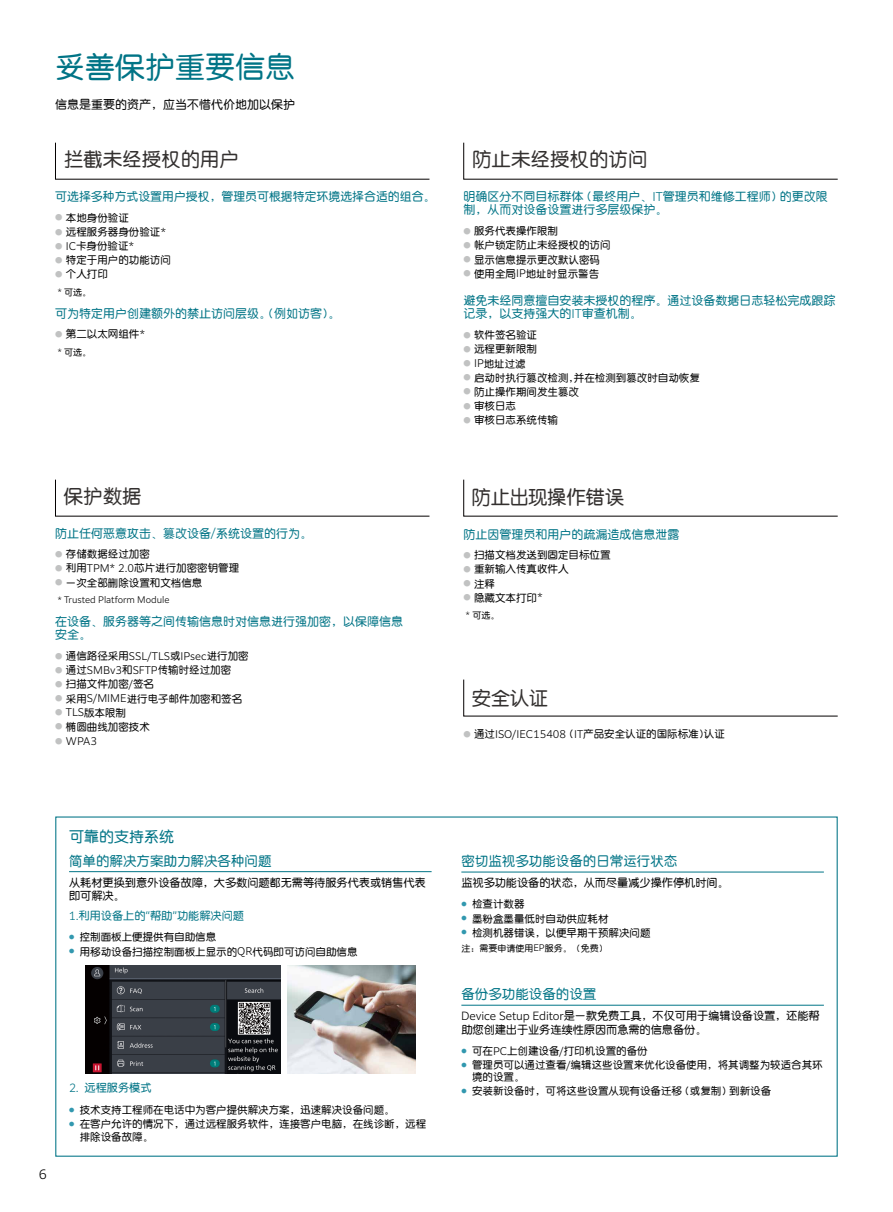
<style>
.page{position:relative;width:893px;height:1212px;background:#fff}
.page>*{position:absolute;margin:0;border:0;box-sizing:border-box;transform-origin:0 0}
.t1{font:30px "H Ye 3 gs G Bpc EUC H";color:#007486}
.t2{font:19.5px "H Ye 3 gs G Bpc EUC H";color:#33302f}
.t3{font:19.5px "H Ye 3 gs G Bpc EUC H";letter-spacing:-.02em;color:#33302f}
.t4{font:15px "H Ye 3 gs G Bpc EUC H";color:#007486}
.t5{font:13.5px "H Ye 3 gs G Bpc EUC H";color:#007486}
.t6{font:300 12.75px "Clarimo UDPE";color:#000}
.t7{font:12px/13.5px "H Ye 3 gs G Bpc EUC H";color:#007486}
.t8{font:12px "H Ye 3 gs G Bpc EUC H";color:#000}
.t9{font:11.25px/13.5px "H Ye 3 gs G Bpc EUC H";letter-spacing:-.01em;color:#000}
.t10{font:11.25px "H Ye 3 gs G Bpc EUC H";letter-spacing:-.005em;color:#007486}
.t11{font:10.5px/13.5px "H Ye 3 gs G Bpc EUC H";color:#000}
.t12{font:300 10.5px "Clarimo UDPE";color:#000}
.t13{font:9px "H Ye 3 gs G Bpc EUC H";color:#000}
.t14{font:300 9px "Clarimo UDPE";color:#000}
.s1{font-family:"UD Shin Go SC Gbe";font-size:7.35px;color:#c1c2c2}
.s2{font-family:"Clarimo UDPE";font-weight:300}
.s3{font-family:"Clarimo UDPE";font-weight:300;font-size:8.25px}
.s4{font-size:8.25px}
.s5{font-family:"UD Shin Go SC Gbe";font-weight:400;font-size:7.35px;color:#c1c2c2}
.s6{font-family:"H Ye 3 gs G Bpc EUC H";font-weight:400}
.s7{font-family:"UD Shin Go SC Gbe";font-size:5.25px;color:#3298af}
</style>
<div class="page">
<hr style="left:69px;top:871px;width:363px;height:1px;background:#007486">
<hr style="left:461px;top:872px;width:363px;height:1px;background:#007486">
<hr style="left:461px;top:1005px;width:363px;height:1px;background:#007486">
<img style="left:288px;top:965px;width:128px;height:108px">
<img style="left:86px;top:965px;width:194px;height:108px">
<svg style="left:55px;top:142px;width:375px;height:38px"></svg>
<svg style="left:463px;top:142px;width:375px;height:38px"></svg>
<svg style="left:55px;top:479px;width:375px;height:37px"></svg>
<svg style="left:463px;top:479px;width:375px;height:37px"></svg>
<svg style="left:463px;top:679px;width:375px;height:37px"></svg>
<h1 class="t1" style="left:55px;top:52px;width:242px">妥善保护重要信息</h1>
<p class="t8" style="left:55px;top:99px;width:242px">信息是重要的资产，应当不惜代价地加以保护</p>
<h2 class="t2" style="left:64px;top:150px;width:177px">拦截未经授权的用户</h2>
<h2 class="t2" style="left:472px;top:150px;width:177px">防止未经授权的访问</h2>
<p class="t7" style="left:55px;top:190px;width:382px">可选择多种方式设置用户授权，管理员可根据特定环境选择合适的组合。</p>
<p class="t11" style="left:55px;top:211px;width:75px"><span class="s1">●</span> 本地身份验证</p>
<p class="t11" style="left:55px;top:225px;width:112px"><span class="s1">●</span> 远程服务器身份验证<span class="s2">*</span></p>
<p class="t11" style="left:55px;top:239px;width:81px"><span class="s1">●</span> <span class="s2">IC</span>卡身份验证<span class="s2">*</span></p>
<p class="t11" style="left:55px;top:253px;width:117px"><span class="s1">●</span> 特定于用户的功能访问</p>
<p class="t11" style="left:55px;top:267px;width:54px"><span class="s1">●</span> 个人打印</p>
<p class="t13" style="left:57px;top:288px;width:35px"><span class="s3">*</span> 可选。</p>
<p class="t7" style="left:55px;top:306px;width:286px">可为特定用户创建额外的禁止访问层级。（例如访客）。</p>
<p class="t11" style="left:55px;top:328px;width:91px"><span class="s1">●</span> 第二以太网组件<span class="s2">*</span></p>
<p class="t13" style="left:57px;top:348px;width:35px"><span class="s3">*</span> 可选。</p>
<h2 class="t2" style="left:64px;top:486px;width:79px">保护数据</h2>
<p class="t7" style="left:55px;top:526px;width:258px">防止任何恶意攻击、篡改设备<span class="s2">/</span>系统设置的行为。</p>
<p class="t11" style="left:55px;top:547px;width:96px"><span class="s1">●</span> 存储数据经过加密</p>
<p class="t11" style="left:55px;top:562px;width:185px"><span class="s1">●</span> 利用<span class="s2">TPM* 2.0</span>芯片进行加密密钥管理</p>
<p class="t11" style="left:55px;top:576px;width:149px"><span class="s1">●</span> 一次全部删除设置和文档信息</p>
<p class="t14" style="left:57px;top:593px;width:114px"><span class="s4">*</span> Trusted Platform Module</p>
<p class="t7" style="left:55px;top:615px;width:350px">在设备、服务器等之间传输信息时对信息进行强加密，以保障信息安全。</p>
<p class="t12" style="left:55px;top:648px;width:195px"><span class="s5">●</span> <span class="s6">通信路径采用</span>SSL/TLS<span class="s6">或</span>IPsec<span class="s6">进行加密</span></p>
<p class="t11" style="left:55px;top:663px;width:177px"><span class="s1">●</span> 通过<span class="s2">SMBv3</span>和<span class="s2">SFTP</span>传输时经过加密</p>
<p class="t11" style="left:55px;top:678px;width:100px"><span class="s1">●</span> 扫描文件加密<span class="s2">/</span>签名</p>
<p class="t11" style="left:55px;top:692px;width:188px"><span class="s1">●</span> 采用<span class="s2">S/MIME</span>进行电子邮件加密和签名</p>
<p class="t11" style="left:55px;top:706px;width:72px"><span class="s1">●</span> <span class="s2">TLS</span>版本限制</p>
<p class="t11" style="left:55px;top:720px;width:96px"><span class="s1">●</span> 椭圆曲线加密技术</p>
<p class="t12" style="left:55px;top:732px;width:43px"><span class="s5">●</span> WPA3</p>
<p class="t7" style="left:463px;top:190px;width:366px">明确区分不同目标群体（最终用户、<span class="s2">IT</span>管理员和维修工程师）的更改限制，从而对设备设置进行多层级保护。</p>
<p class="t11" style="left:463px;top:224px;width:96px"><span class="s1">●</span> 服务代表操作限制</p>
<p class="t11" style="left:463px;top:239px;width:149px"><span class="s1">●</span> 帐户锁定防止未经授权的访问</p>
<p class="t11" style="left:463px;top:253px;width:138px"><span class="s1">●</span> 显示信息提示更改默认密码</p>
<p class="t11" style="left:463px;top:267px;width:137px"><span class="s1">●</span> 使用全局<span class="s2">IP</span>地址时显示警告</p>
<p class="t7" style="left:463px;top:294px;width:374px">避免未经同意擅自安装未授权的程序。通过设备数据日志轻松完成跟踪记录，以支持强大的<span class="s2">IT</span>审查机制。</p>
<p class="t11" style="left:463px;top:328px;width:75px"><span class="s1">●</span> 软件签名验证</p>
<p class="t11" style="left:463px;top:343px;width:75px"><span class="s1">●</span> 远程更新限制</p>
<p class="t11" style="left:463px;top:357px;width:64px"><span class="s1">●</span> <span class="s2">IP</span>地址过滤</p>
<p class="t11" style="left:463px;top:371px;width:238px"><span class="s1">●</span> 启动时执行篡改检测，并在检测到篡改时自动恢复</p>
<p class="t11" style="left:463px;top:385px;width:117px"><span class="s1">●</span> 防止操作期间发生篡改</p>
<p class="t11" style="left:463px;top:399px;width:54px"><span class="s1">●</span> 审核日志</p>
<p class="t11" style="left:463px;top:413px;width:96px"><span class="s1">●</span> 审核日志系统传输</p>
<h2 class="t3" style="left:472px;top:487px;width:154px">防止出现操作错误</h2>
<p class="t7" style="left:463px;top:527px;width:217px">防止因管理员和用户的疏漏造成信息泄露</p>
<p class="t11" style="left:463px;top:548px;width:149px"><span class="s1">●</span> 扫描文档发送到固定目标位置</p>
<p class="t11" style="left:463px;top:563px;width:107px"><span class="s1">●</span> 重新输入传真收件人</p>
<p class="t11" style="left:463px;top:577px;width:33px"><span class="s1">●</span> 注释</p>
<p class="t11" style="left:463px;top:591px;width:81px"><span class="s1">●</span> 隐藏文本打印<span class="s2">*</span></p>
<p class="t13" style="left:466px;top:611px;width:35px"><span class="s3">*</span> 可选。</p>
<h2 class="t2" style="left:472px;top:688px;width:78px">安全认证</h2>
<p class="t11" style="left:463px;top:727px;width:263px"><span class="s1">●</span> 通过<span class="s2">ISO/IEC15408</span> （<span class="s2">IT</span>产品安全认证的国际标准）认证</p>
<h3 class="t4" style="left:69px;top:829px;width:107px">可靠的支持系统</h3>
<p class="t5" style="left:69px;top:854px;width:204px">简单的解决方案助力解决各种问题</p>
<p class="t9" style="left:69px;top:875px;width:358px">从耗材更换到意外设备故障，大多数问题都无需等待服务代表或销售代表即可解决。</p>
<p class="t10" style="left:69px;top:910px;width:177px"><span class="s2">1.</span>利用设备上的<span class="s2">“</span>帮助<span class="s2">”</span>功能解决问题</p>
<p class="t11" style="left:69px;top:930px;width:149px"><span class="s7">●</span> 控制面板上便提供有自助信息</p>
<p class="t11" style="left:69px;top:945px;width:290px"><span class="s7">●</span> 用移动设备扫描控制面板上显示的<span class="s2">QR</span>代码即可访问自助信息</p>
<p class="t6" style="left:39px;top:1164px;width:10px">6</p>
<p class="t10" style="left:69px;top:1082px;width:84px"><span class="s2">2.</span> 远程服务模式</p>
<p class="t11" style="left:69px;top:1103px;width:327px"><span class="s7">●</span> 技术支持工程师在电话中为客户提供解决方案，迅速解决设备问题。</p>
<p class="t11" style="left:80px;top:1117px;width:348px;text-indent:-11px"><span class="s7">●</span> 在客户允许的情况下，通过远程服务软件，连接客户电脑，在线诊断，远程排除设备故障。</p>
<p class="t5" style="left:461px;top:854px;width:217px">密切监视多功能设备的日常运行状态</p>
<p class="t9" style="left:461px;top:876px;width:269px">监视多功能设备的状态，从而尽量减少操作停机时间。</p>
<p class="t11" style="left:461px;top:897px;width:65px"><span class="s7">●</span> 检查计数器</p>
<p class="t11" style="left:461px;top:912px;width:149px"><span class="s7">●</span> 墨粉盒墨量低时自动供应耗材</p>
<p class="t11" style="left:461px;top:926px;width:191px"><span class="s7">●</span> 检测机器错误，以便早期干预解决问题</p>
<p class="t13" style="left:461px;top:944px;width:148px">注：需要申请使用<span class="s2">EP</span>服务。（免费）</p>
<p class="t5" style="left:461px;top:987px;width:136px">备份多功能设备的设置</p>
<p class="t9" style="left:461px;top:1009px;width:360px"><span class="s2">Device Setup Editor</span>是一款免费工具，不仅可用于编辑设备设置，还能帮助您创建出于业务连续性原因而急需的信息备份。</p>
<p class="t11" style="left:461px;top:1044px;width:188px"><span class="s7">●</span> 可在<span class="s2">PC</span>上创建设备<span class="s2">/</span>打印机设置的备份</p>
<p class="t11" style="left:472px;top:1059px;width:352px;line-height:12px;text-indent:-11px"><span class="s7">●</span> 管理员可以通过查看<span class="s2">/</span>编辑这些设置来优化设备使用，将其调整为较适合其环境的设置。</p>
<p class="t11" style="left:461px;top:1084px;width:311px"><span class="s7">●</span> 安装新设备时，可将这些设置从现有设备迁移（或复制）到新设备</p>
</div>
